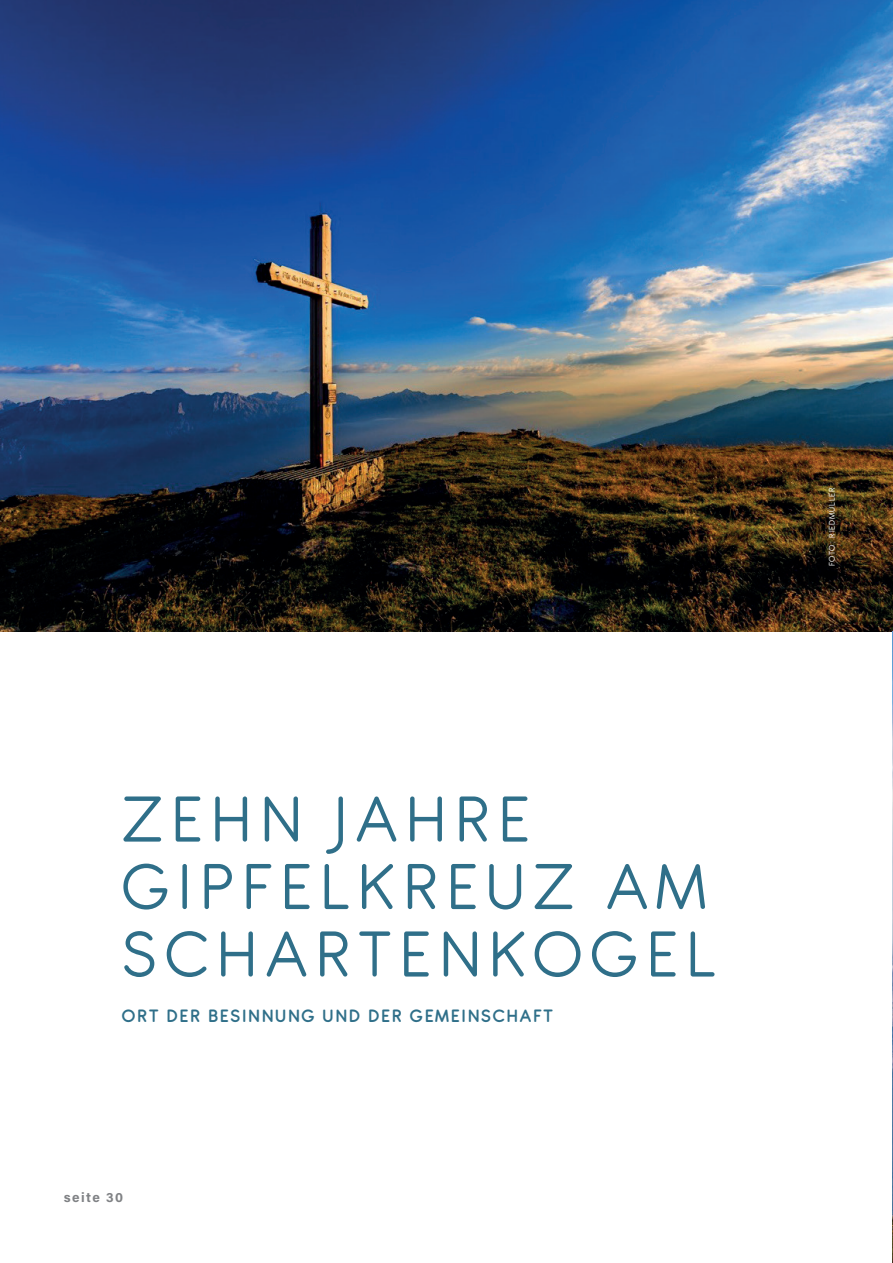
<style>
.page{position:relative;width:893px;height:1263px;background:#fff}
.page>*{position:absolute;margin:0;border:0;box-sizing:border-box;transform-origin:0 0}
.t1{font:70.5px/67.5px "Antipasto Pro";letter-spacing:.12em;color:#2f6f89}
.t2{font:600 19.5px "Antipasto Pro";letter-spacing:.09em;color:#2f6f89}
.t3{font:13.5px "Acumin Variable Concept";letter-spacing:.11em;color:#808285}
.t4{font:9px "Antipasto Pro";letter-spacing:.1em;color:#fff}
</style>
<div class="page">
<img style="left:0;top:0;width:893px;height:631px">
<img style="left:892px;top:631px;width:1px;height:632px">
<p class="t1" style="left:122px;top:788px;width:595px">ZEHN JAHRE<br>GIPFELKREUZ AM<br>SCHARTENKOGEL</p>
<p class="t2" style="left:122px;top:1004px;width:433px">ORT DER BESINNUNG UND DER GEMEINSCHAFT</p>
<p class="t3" style="left:64px;top:1188px;width:61px">seite 30</p>
<p class="t4" style="left:827px;top:566px;width:80px;rotate:-90deg">FOTO: RIEDMÜLLER</p>
</div>
